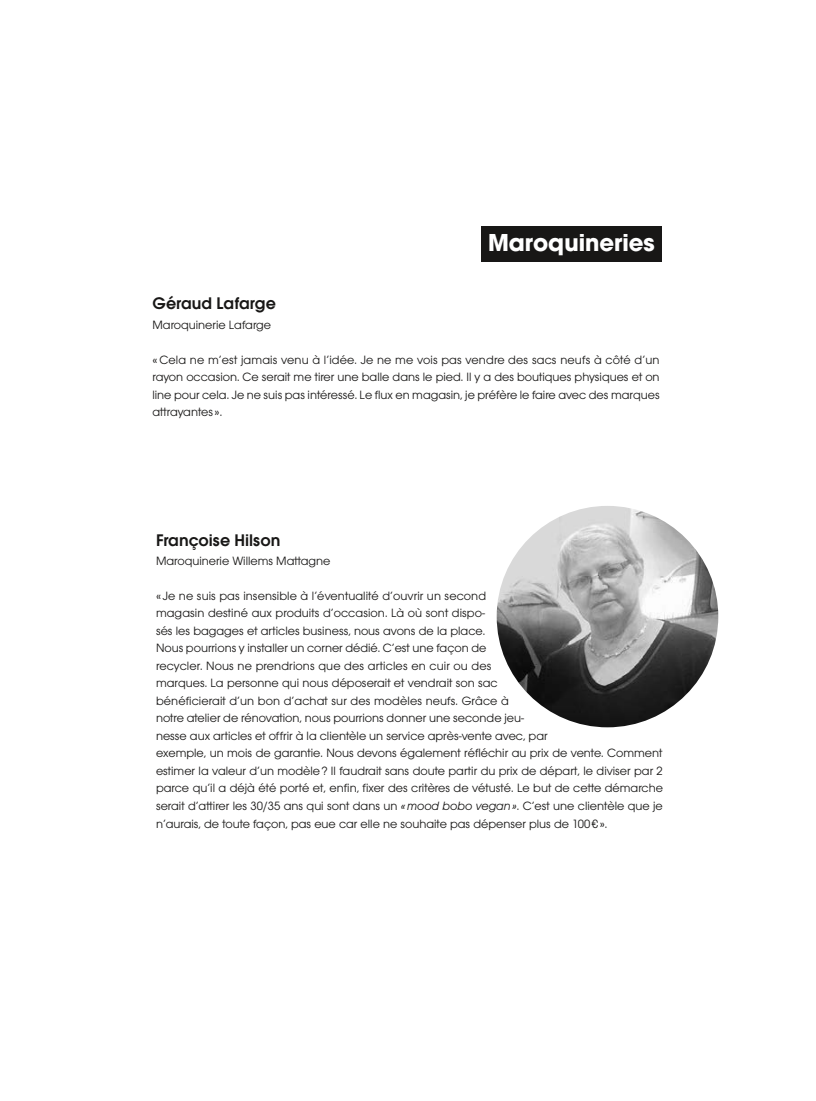
<style>
.page{position:relative;width:816px;height:1101px;background:#fff}
.page>*{position:absolute;margin:0;border:0;box-sizing:border-box;transform-origin:0 0}
.t1{font:700 25.5px "Avant Garde Goth EFOP";color:#fff}
.t2{font:600 17.5px "Avant Garde Goth EFOP";color:#181716}
.t3{font:12.5px/17.5px "Avant Garde Goth EFOP";color:#181716}
.s1{font-style:italic}
</style>
<div class="page">
<div style="left:481px;top:226px;width:180px;height:36px;background:#181716"></div>
<img style="left:496px;top:506px;width:221px;height:221px;border-radius:111px">
<h1 class="t1" style="left:488px;top:227px;width:168px">Maroquineries</h1>
<h2 class="t2" style="left:152px;top:293px;width:125px">Géraud Lafarge</h2>
<p class="t3" style="left:152px;top:316px;width:120px">Maroquinerie Lafarge</p>
<p class="t3" style="left:152px;top:351px;width:508px;text-align:justify">« Cela ne m’est jamais venu à l’idée. Je ne me vois pas vendre des sacs neufs à côté d’un rayon occasion. Ce serait me tirer une balle dans le pied. Il y a des boutiques physiques et on line pour cela. Je ne suis pas intéressé. Le flux en magasin, je préfère le faire avec des marques attrayantes ».</p>
<h2 class="t2" style="left:156px;top:529px;width:126px">Françoise Hilson</h2>
<p class="t3" style="left:156px;top:552px;width:176px">Maroquinerie Willems Mattagne</p>
<p class="t3" style="left:156px;top:587px;width:508px">« Je ne suis pas insensible à l’éventualité d’ouvrir un second<br>magasin destiné aux produits d’occasion. Là où sont dispo-<br>sés les bagages et articles business, nous avons de la place.<br>Nous pourrions y installer un corner dédié. C’est une façon de<br>recycler. Nous ne prendrions que des articles en cuir ou des<br>marques. La personne qui nous déposerait et vendrait son sac<br>bénéficierait d’un bon d’achat sur des modèles neufs. Grâce à<br>notre atelier de rénovation, nous pourrions donner une seconde jeu-<br>nesse aux articles et offrir à la clientèle un service après-vente avec, par<br>exemple, un mois de garantie. Nous devons également réfléchir au prix de vente. Comment estimer la valeur d’un modèle? Il faudrait sans doute partir du prix de départ, le diviser par 2 parce qu’il a déjà été porté et, enfin, fixer des critères de vétusté. Le but de cette démarche serait d’attirer les 30/35 ans qui sont dans un <span class="s1">«mood bobo vegan»</span>. C’est une clientèle que je n’aurais, de toute façon, pas eue car elle ne souhaite pas dépenser plus de 100€».</p>
</div>
